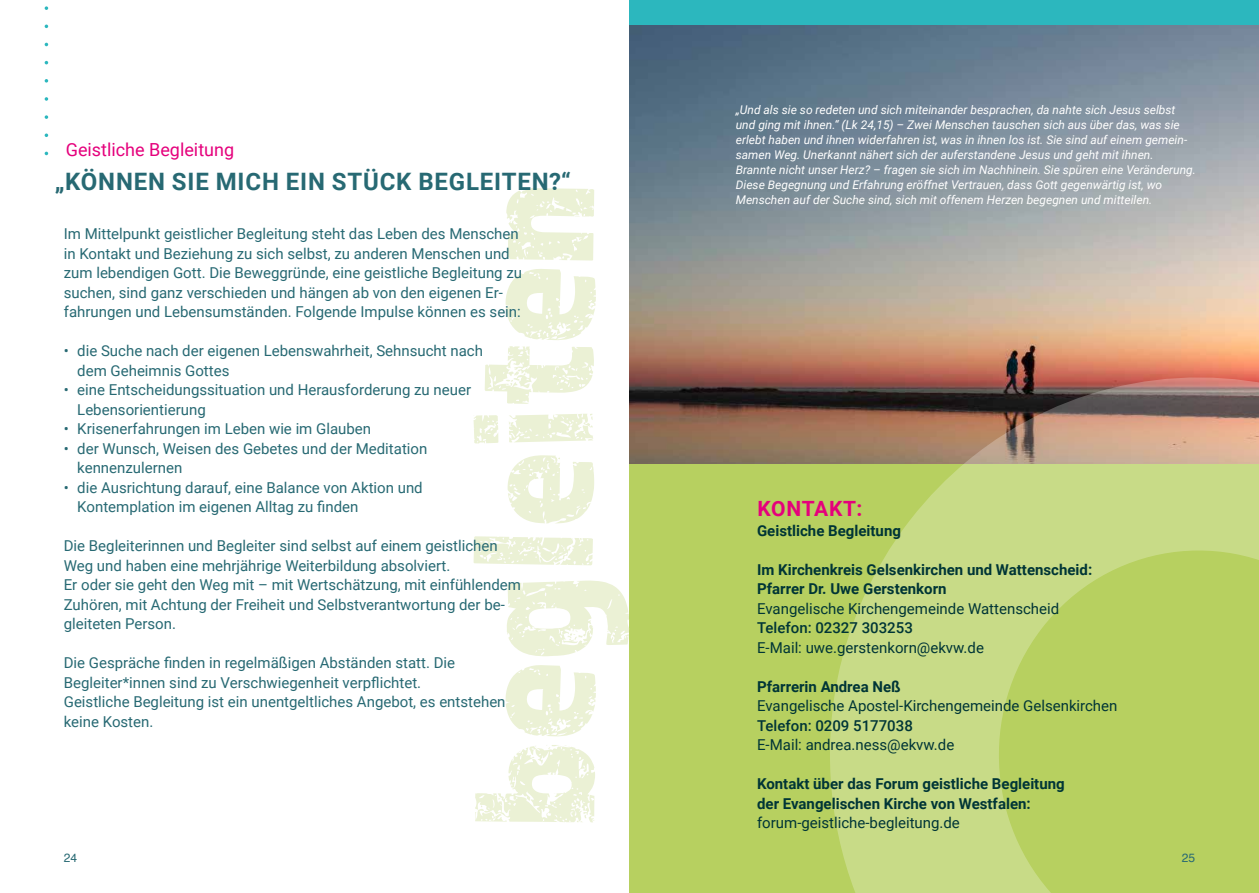
<style>
.page{position:relative;width:1259px;height:893px;background:#fff}
.page>*{position:absolute;margin:0;border:0;box-sizing:border-box;transform-origin:0 0}
.t1{font:700 24px "Roboto";letter-spacing:.035em;color:#276973}
.t2{font:700 21px "Roboto";letter-spacing:.03em;color:#e5007c}
.t3{font:18px "Roboto";color:#e5007c}
.t4{font:15px/19.5px "Roboto";color:#276973}
.t5{font:700 15px/19.5px "Roboto";color:#003536}
.t6{font:15px "Roboto";color:#003536}
.t7{font:500 15px "Roboto";color:#003536}
.t8{font:italic 12px/15px "Roboto";color:#fff}
.t9{font:12px "Helvetica";color:#276973}
</style>
<div class="page">
<div style="left:629px;top:455px;width:630px;height:438px;background:#b7d060"></div>
<img style="left:629px;top:24px;width:630px;height:439px">
<svg style="left:45px;top:115px;width:3px;height:4px"></svg>
<svg style="left:45px;top:97px;width:3px;height:4px"></svg>
<svg style="left:45px;top:79px;width:3px;height:4px"></svg>
<svg style="left:45px;top:6px;width:3px;height:4px"></svg>
<svg style="left:828px;top:376px;width:431px;height:517px"></svg>
<div style="left:629px;top:0;width:630px;height:24px;background:#2cb7be"></div>
<svg style="left:473px;top:188px;width:156px;height:634px"></svg>
<p class="t3" style="left:66px;top:137px;width:170px">Geistliche Begleitung</p>
<h1 class="t1" style="left:55px;top:165px;width:517px">„KÖNNEN SIE MICH EIN STÜCK BEGLEITEN?“</h1>
<p class="t4" style="left:64px;top:223px;width:460px">Im Mittelpunkt geistlicher Begleitung steht das Leben des Menschen in Kontakt und Beziehung zu sich selbst, zu anderen Menschen und zum lebendigen Gott. Die Beweggründe, eine geistliche Begleitung zu suchen, sind ganz verschieden und hängen ab von den eigenen Er&shy;fahrungen und Lebensumständen. Folgende Impulse können es sein:</p>
<p class="t4" style="left:77px;top:340px;width:407px;text-indent:-13px">• die Suche nach der eigenen Lebenswahrheit, Sehnsucht nach dem Geheimnis Gottes</p>
<p class="t4" style="left:77px;top:379px;width:395px;text-indent:-14px">• eine Entscheidungssituation und Herausforderung zu neuer<br>Lebensorientierung</p>
<p class="t4" style="left:64px;top:418px;width:309px">• Krisenerfahrungen im Leben wie im Glauben</p>
<p class="t4" style="left:77px;top:438px;width:352px;text-indent:-14px">• der Wunsch, Weisen des Gebetes und der Meditation kennenzulernen</p>
<p class="t4" style="left:77px;top:477px;width:347px;text-indent:-14px">• die Ausrichtung darauf, eine Balance von Aktion und<br>Kontemplation im eigenen Alltag zu finden</p>
<p class="t4" style="left:64px;top:535px;width:459px">Die Begleiterinnen und Begleiter sind selbst auf einem geistlichen Weg und haben eine mehrjährige Weiterbildung absolviert.<br>Er oder sie geht den Weg mit – mit Wertschätzung, mit einfühlendem Zuhören, mit Achtung der Freiheit und Selbstverantwortung der be&shy;gleiteten Person.</p>
<p class="t4" style="left:64px;top:652px;width:443px">Die Gespräche finden in regelmäßigen Abständen statt. Die Begleiter*innen sind zu Verschwiegenheit verpflichtet.<br>Geistliche Begleitung ist ein unentgeltliches Angebot, es entstehen keine Kosten.</p>
<p class="t9" style="left:64px;top:849px;width:15px">24</p>
<p class="t8" style="left:736px;top:102px;width:461px">„Und als sie so redeten und sich miteinander besprachen, da nahte sich Jesus selbst und ging mit ihnen.“ (Lk 24,15) – Zwei Menschen tauschen sich aus über das, was sie erlebt haben und ihnen widerfahren ist, was in ihnen los ist. Sie sind auf einem gemein&shy;samen Weg. Unerkannt nähert sich der auferstandene Jesus und geht mit ihnen.<br>Brannte nicht unser Herz? – fragen sie sich im Nachhinein. Sie spüren eine Veränderung.<br>Diese Begegnung und Erfahrung eröffnet Vertrauen, dass Gott gegenwärtig ist, wo Menschen auf der Suche sind, sich mit offenem Herzen begegnen und mitteilen.</p>
<h2 class="t2" style="left:757px;top:494px;width:106px">KONTAKT:</h2>
<p class="t5" style="left:757px;top:520px;width:145px">Geistliche Begleitung</p>
<p class="t5" style="left:757px;top:559px;width:337px">Im Kirchenkreis Gelsenkirchen und Wattenscheid:<br>Pfarrer Dr. Uwe Gerstenkorn</p>
<p class="t6" style="left:757px;top:598px;width:304px">Evangelische Kirchengemeinde Wattenscheid</p>
<p class="t7" style="left:757px;top:618px;width:157px">Telefon: 02327 303253</p>
<p class="t6" style="left:757px;top:637px;width:228px">E-Mail: uwe.gerstenkorn@ekvw.de</p>
<p class="t5" style="left:757px;top:676px;width:145px">Pfarrerin Andrea Neß</p>
<p class="t6" style="left:757px;top:696px;width:362px">Evangelische Apostel-Kirchengemeinde Gelsenkirchen</p>
<p class="t7" style="left:757px;top:715px;width:157px">Telefon: 0209 5177038</p>
<p class="t6" style="left:757px;top:735px;width:199px">E-Mail: andrea.ness@ekvw.de</p>
<p class="t5" style="left:757px;top:774px;width:309px">Kontakt über das Forum geistliche Begleitung der Evangelischen Kirche von Westfalen:</p>
<p class="t6" style="left:757px;top:813px;width:204px">forum-geistliche-begleitung.de</p>
<p class="t9" style="left:1181px;top:849px;width:15px">25</p>
</div>
